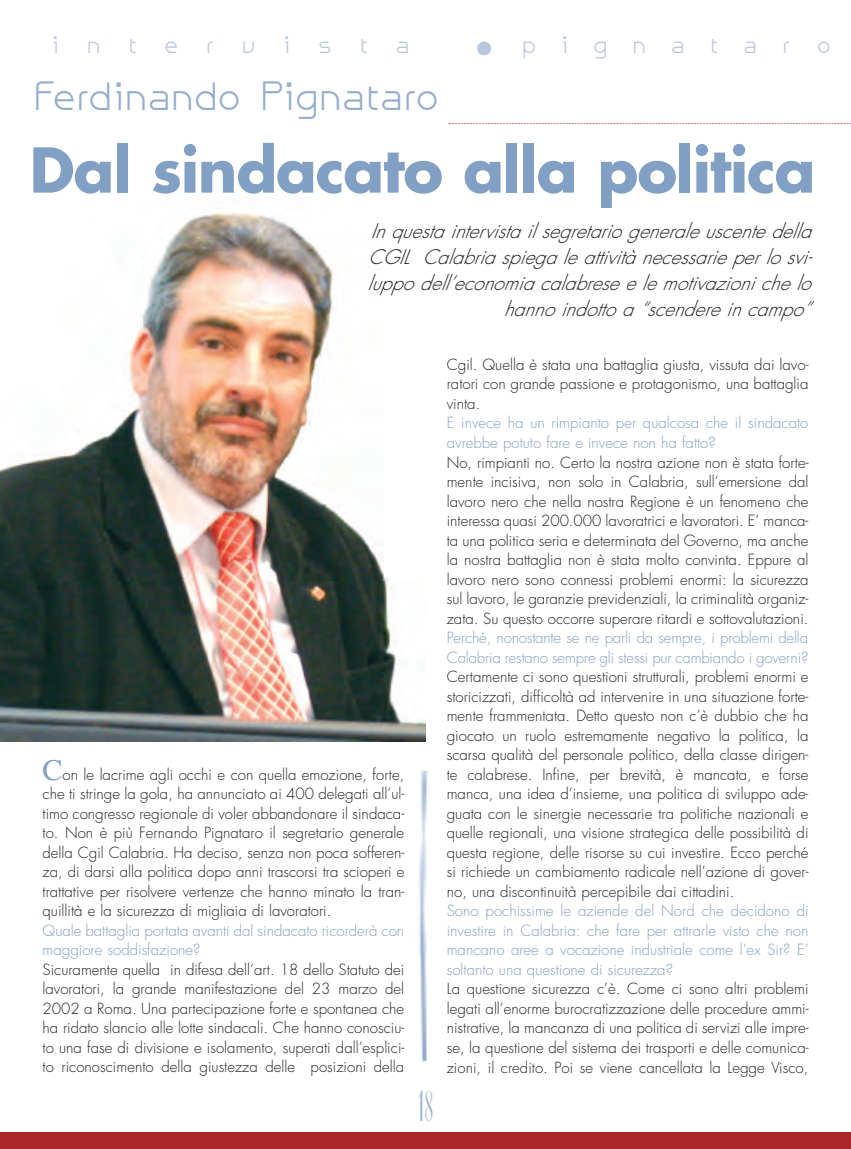
<style>
.page{position:relative;width:851px;height:1149px;background:#fff}
.page>*{position:absolute;margin:0;border:0;box-sizing:border-box;transform-origin:0 0}
.t1{font:700 60px "Futura";letter-spacing:-.02em;color:#829fc4}
.t2{font:45px "Galexica";color:#96adcd}
.t3{font:45px "Bordeaux";color:#a2b6d2}
.t4{font:27px "Galexica";letter-spacing:1.02em;color:#b9c7de}
.t5{font:27px "Galexica";letter-spacing:.915em;color:#b9c7de}
.t6{font:italic 300 19.5px/25.8px "Futura";color:#231f20;text-align:right}
.t7{font:300 15px/19.5px "Futura";color:#231f20;text-align:justify}
.t8{font:300 15px/19.5px "Futura";color:#829fc4}
.s1{font-family:"Times";font-weight:400;font-size:30px;color:#829fc4}
</style>
<div class="page">
<div style="left:0;top:1131px;width:850px;height:17px;background:#aa2829"></div>
<svg style="left:850px;top:1132px;width:1px;height:16px"></svg>
<img style="left:419px;top:770px;width:9px;height:292px">
<img style="left:0;top:212px;width:425px;height:529px">
<svg style="left:448px;top:123px;width:402px;height:1px"></svg>
<h3 class="t4" style="left:52px;top:30px;width:359px">intervista</h3>
<h3 class="t5" style="left:477px;top:30px;width:356px">● pignataro</h3>
<h2 class="t2" style="left:34px;top:72px;width:407px">Ferdinando Pignataro</h2>
<h1 class="t1" style="left:30px;top:143px;width:787px">Dal sindacato alla politica</h1>
<h3 class="t6" style="left:367px;top:220px;width:449px">In questa intervista il seg retario generale uscente della CGIL Calabria spieg a le attività necessarie per lo svi&shy;luppo dell ’economia calabrese e le motivazioni che lo hanno indotto a “scendere in campo”</h3>
<p class="t7" style="left:43px;top:765px;width:363px"><span class="s1">C</span>on le lacrime agli occhi e con quella emozione, forte, che ti stringe la gola, ha annunciato ai 400 delegati all’ul&shy;timo congresso regionale di voler abbandonare il sindaca&shy;to. Non è più Fernando Pignataro il segretario generale della Cgil Calabria. Ha deciso, senza non poca sofferen&shy;za, di darsi alla politica dopo anni trascorsi tra scioperi e trattative per risolvere vertenze che hanno minato la tran&shy;quillità e la sicurezza di migliaia di lavoratori.</p>
<p class="t8" style="left:43px;top:921px;width:363px">Quale battaglia portata avanti dal sindacato ricorderà con maggiore soddisfazione?</p>
<p class="t7" style="left:43px;top:960px;width:363px">Sicuramente quella in difesa dell’art. 18 dello Statuto dei lavoratori, la grande manifestazione del 23 marzo del 2002 a Roma. Una partecipazione forte e spontanea che ha ridato slancio alle lotte sindacali. Che hanno conosciu&shy;to una fase di divisione e isolamento, superati dall’esplici&shy;to riconoscimento della giustezza delle posizioni della</p>
<h2 class="t3" style="left:418px;top:1078px;width:17px">18</h2>
<p class="t7" style="left:446px;top:356px;width:363px">Cgil. Quella è stata una battaglia giusta, vissuta dai lavo&shy;ratori con grande passione e protagonismo, una battaglia vinta.</p>
<p class="t8" style="left:446px;top:414px;width:363px">E invece ha un rimpianto per qualcosa che il sindacato avrebbe potuto fare e invece non ha fatto?</p>
<p class="t7" style="left:446px;top:453px;width:363px">No, rimpianti no. Certo la nostra azione non è stata forte&shy;mente incisiva, non solo in Calabria, sull’emersione dal lavoro nero che nella nostra Regione è un fenomeno che interessa quasi 200.000 lavoratrici e lavoratori. E’ manca&shy;ta una politica seria e determinata del Governo, ma anche la nostra battaglia non è stata molto convinta. Eppure al lavoro nero sono connessi problemi enormi: la sicurezza sul lavoro, le garanzie previdenziali, la criminalità organiz&shy;zata. Su questo occorre superare ritardi e sottovalutazioni.</p>
<p class="t8" style="left:446px;top:629px;width:363px">Perché, nonostante se ne parli da sempre, i problemi della<br>Calabria restano sempre gli stessi pur cambiando i governi?</p>
<p class="t7" style="left:446px;top:668px;width:363px">Certamente ci sono questioni strutturali, problemi enormi e storicizzati, difficoltà ad intervenire in una situazione forte&shy;mente frammentata. Detto questo non c’è dubbio che ha giocato un ruolo estremamente negativo la politica, la scarsa qualità del personale politico, della classe dirigen&shy;te calabrese. Infine, per brevità, è mancata, e forse manca, una idea d’insieme, una politica di sviluppo ade&shy;guata con le sinergie necessarie tra politiche nazionali e quelle regionali, una visione strategica delle possibilità di questa regione, delle risorse su cui investire. Ecco perché si richiede un cambiamento radicale nell’azione di gover&shy;no, una discontinuità percepibile dai cittadini.</p>
<p class="t8" style="left:446px;top:902px;width:363px;text-align:justify">Sono pochissime le aziende del Nord che decidono di investire in Calabria: che fare per attrarle visto che non mancano aree a vocazione industriale come l’ex Sir? E’ soltanto una questione di sicurezza?</p>
<p class="t7" style="left:446px;top:980px;width:363px">La questione sicurezza c’è. Come ci sono altri problemi legati all’enorme burocratizzazione delle procedure ammi&shy;nistrative, la mancanza di una politica di servizi alle impre&shy;se, la questione del sistema dei trasporti e delle comunica&shy;zioni, il credito. Poi se viene cancellata la Legge Visco,</p>
</div>
